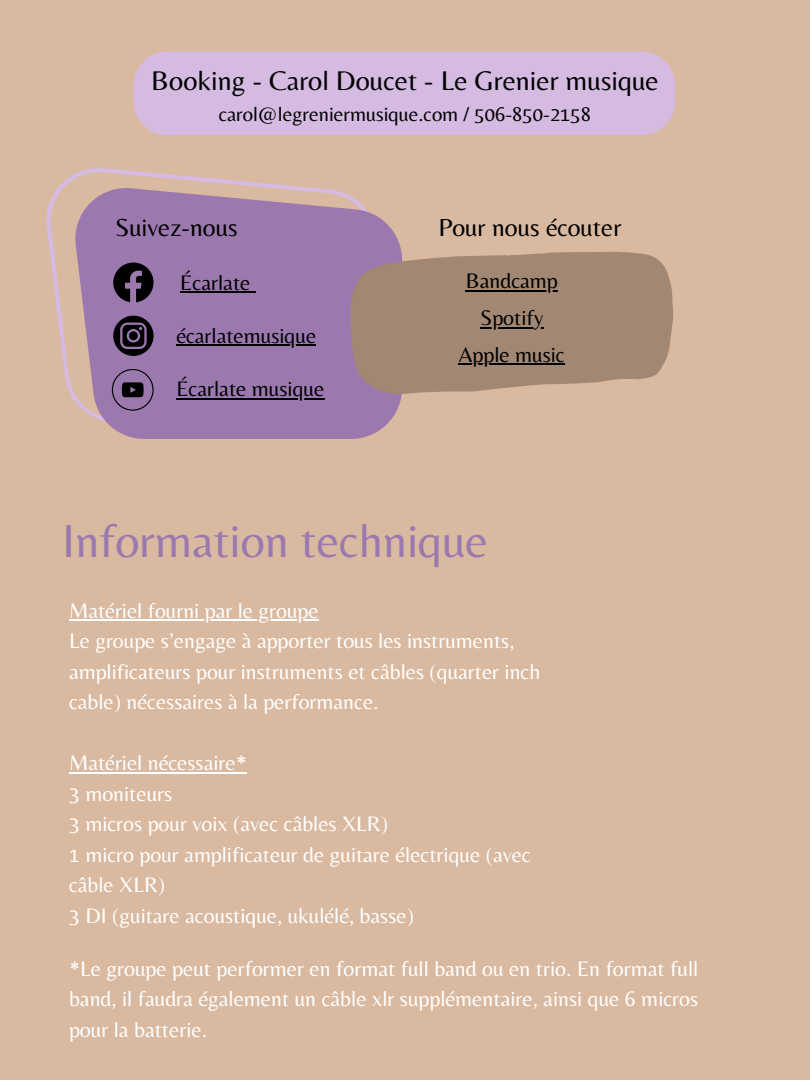
<style>
.page{position:relative;width:810px;height:1080px;background:#d9b9a0}
.page>*{position:absolute;margin:0;border:0;box-sizing:border-box;transform-origin:0 0}
.t1{font:48.12px "Belleza";color:#9b79af}
.t2{font:28.12px "Belleza";color:#000}
.t3{font:25.62px "Belleza";color:#000}
.t4{font:21.94px "Belleza";color:#000}
.t5{font:21.88px/30.5px "Belleza";color:#fff;text-align:justify}
.t6{font:21.88px "Belleza";color:#000}
.t7{font:21.81px/30.5px "Belleza";color:#fff}
.t8{font:20.62px "Belleza";color:#000}
</style>
<div class="page">
<div style="left:133px;top:52px;width:542px;height:83px;background:#d5bae1"></div>
<svg style="left:46px;top:168px;width:267px;height:233px"></svg>
<svg style="left:75px;top:188px;width:327px;height:251px;background:#a280ad"></svg>
<hr style="left:180px;top:291px;width:71px;height:2px;background:#000">
<svg style="left:113px;top:263px;width:41px;height:39px;background:#3a2d42"></svg>
<svg style="left:113px;top:309px;width:41px;height:47px;background:#4b3a54"></svg>
<svg style="left:112px;top:369px;width:42px;height:42px;background:#745a83"></svg>
<svg style="left:350px;top:252px;width:323px;height:143px;background:#a68a78"></svg>
<hr style="left:69px;top:619px;width:250px;height:2px;background:#fff">
<hr style="left:69px;top:772px;width:178px;height:2px;background:#fff">
<hr style="left:176px;top:398px;width:148px;height:2px;background:#000">
<hr style="left:176px;top:344px;width:140px;height:2px;background:#000">
<hr style="left:480px;top:327px;width:63px;height:2px;background:#000">
<hr style="left:459px;top:364px;width:106px;height:1px;background:#000">
<hr style="left:466px;top:290px;width:92px;height:2px;background:#000">
<p class="t2" style="left:151px;top:64px;width:509px">Booking - Carol Doucet - Le Grenier musique</p>
<p class="t8" style="left:219px;top:102px;width:374px">carol@legreniermusique.com / 506-850-2158</p>
<h2 class="t3" style="left:115px;top:212px;width:124px">Suivez-nous</h2>
<p class="t3" style="left:439px;top:212px;width:184px">Pour nous écouter</p>
<p class="t4" style="left:180px;top:269px;width:72px">Écarlate</p>
<p class="t6" style="left:176px;top:323px;width:141px">écarlatemusique</p>
<p class="t6" style="left:176px;top:376px;width:150px">Écarlate musique</p>
<p class="t6" style="left:466px;top:268px;width:94px">Bandcamp</p>
<p class="t6" style="left:480px;top:305px;width:65px">Spotify</p>
<p class="t6" style="left:459px;top:342px;width:108px">Apple music</p>
<p class="t1" style="left:62px;top:512px;width:427px">Information technique</p>
<p class="t7" style="left:69px;top:595px;width:251px">Matériel fourni par le groupe</p>
<p class="t7" style="left:69px;top:626px;width:473px">Le groupe s’engage à apporter tous les instruments, amplificateurs pour instruments et câbles (quarter inch cable) nécessaires à la performance.</p>
<h2 class="t7" style="left:69px;top:747px;width:179px">Matériel nécessaire*</h2>
<p class="t7" style="left:69px;top:778px;width:105px">3 moniteurs</p>
<p class="t7" style="left:69px;top:808px;width:321px">3 micros pour voix (avec câbles XLR)</p>
<p class="t7" style="left:69px;top:839px;width:463px">1 micro pour amplificateur de guitare électrique (avec câble XLR)</p>
<p class="t7" style="left:69px;top:900px;width:346px">3 DI (guitare acoustique, ukulélé, basse)</p>
<p class="t5" style="left:69px;top:953px;width:631px">*Le groupe peut performer en format full band ou en trio. En format full band, il faudra également un câble xlr supplémentaire, ainsi que 6 micros pour la batterie.</p>
</div>
